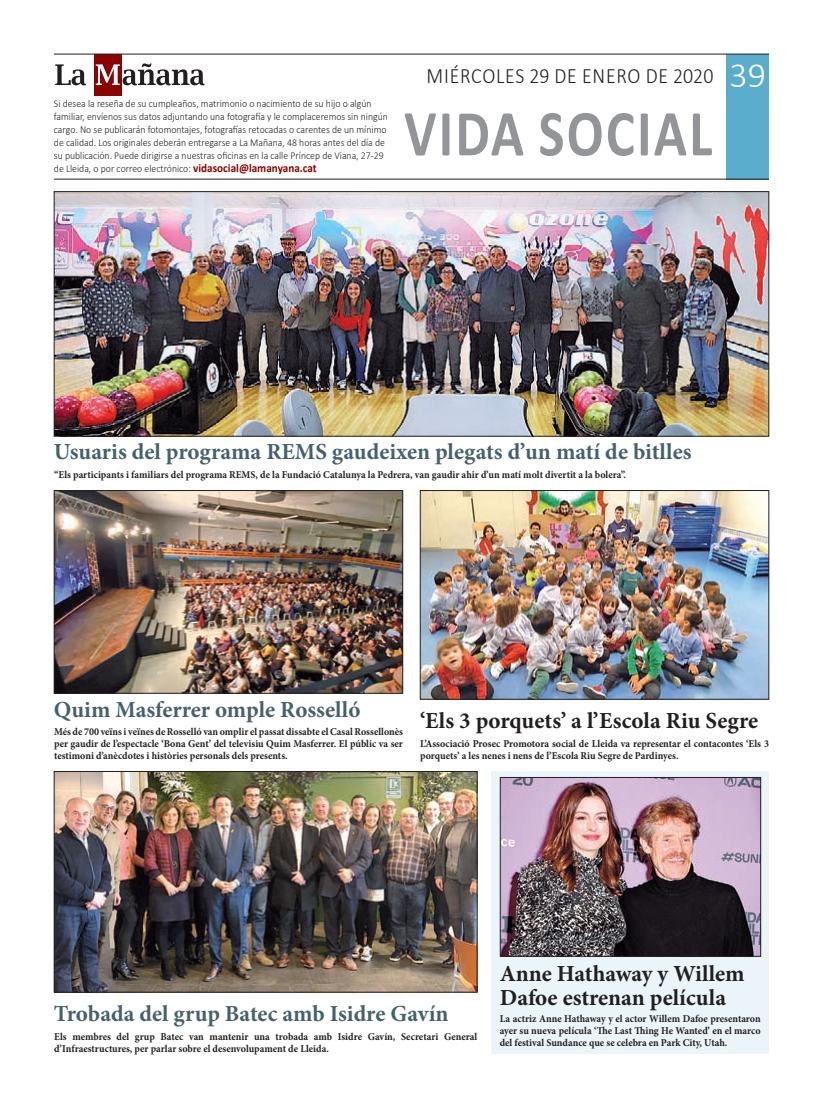
<style>
.page{position:relative;width:823px;height:1106px;background:#fff}
.page>*{position:absolute;margin:0;border:0;box-sizing:border-box;transform-origin:0 0}
.t1{font:700 65.9px "Calibri";letter-spacing:.04em;color:#939598;scale:.83 1}
.t2{font:700 23px "Minion Pro";color:#46616e}
.t3{font:700 23px/24px "Minion Pro";color:#231f20}
.t4{font:300 22px "Calibri";letter-spacing:.04em;color:#231f20;scale:.9 1}
.t5{font:700 10.5px/11.9px "Minion Pro";color:#231f20;text-align:justify;scale:.95 1}
.t6{font:300 10.5px/13px "Calibri";color:#231f20;scale:.93 1}
.s1{font-weight:700;font-size:12px;color:#8b0202}
.s2{font-size:36px;color:#fff}
</style>
<div class="page">
<div style="left:725px;top:54px;width:43px;height:125px;background:#5aadcd"></div>
<div style="left:94px;top:54px;width:27px;height:41px;background:#8b0202"></div>
<svg style="left:96px;top:63px;width:108px;height:22px"></svg>
<svg style="left:55px;top:64px;width:31px;height:21px"></svg>
<hr style="left:54px;top:54px;width:714px;height:1px;background:#231f20">
<hr style="left:54px;top:179px;width:714px;height:1px;background:#231f20">
<div style="left:491px;top:771px;width:277px;height:282px;background:#ebf5f9"></div>
<img style="left:501px;top:779px;width:257px;height:175px">
<div style="left:499px;top:777px;width:261px;height:179px;border:1px solid #231f20"></div>
<img style="left:56px;top:193px;width:710px;height:241px">
<div style="left:54px;top:191px;width:714px;height:245px;border:1px solid #231f20"></div>
<img style="left:56px;top:492px;width:345px;height:199px">
<div style="left:54px;top:490px;width:349px;height:203px;border:1px solid #231f20"></div>
<img style="left:422px;top:492px;width:344px;height:205px">
<div style="left:420px;top:490px;width:348px;height:209px;border:1px solid #231f20"></div>
<img style="left:56px;top:773px;width:419px;height:217px">
<div style="left:54px;top:771px;width:423px;height:221px;border:1px solid #231f20"></div>
<p class="t6" style="left:54px;top:96px;width:360px">Si desea la reseña de su cumpleaños, matrimonio o nacimiento de su hijo o algún familiar, envíenos sus datos adjuntando una fotografía y le complaceremos sin ningún cargo. No se publicarán fotomontajes, fotografías retocadas o carentes de un mínimo de calidad. Los originales deberán entregarse a La Mañana, 48 horas antes del día de su publicación. Puede dirigirse a nuestras oficinas en la calle Príncep de Viana, 27-29 de Lleida, o por correo electrónico: <span class="s1">vidasocial@lamanyana.cat</span></p>
<p class="t4" style="left:426px;top:62px;width:378px">MIÉRCOLES 29 DE ENERO DE 2020 <span class="s2">39</span></p>
<p class="t1" style="left:404px;top:91px;width:372px">VIDA SOCIAL</p>
<p class="t2" style="left:54px;top:435px;width:639px">Usuaris del programa REMS gaudeixen plegats d’un matí de bitlles</p>
<p class="t5" style="left:54px;top:469px;width:603px">“Els participants i familiars del programa REMS, de la Fundació Catalunya la Pedrera, van gaudir ahir d’un matí molt divertit a la bolera”.</p>
<p class="t2" style="left:54px;top:693px;width:308px">Quim Masferrer omple Rosselló</p>
<p class="t3" style="left:420px;top:708px;width:339px">‘Els 3 porquets’ a l’Escola Riu Segre</p>
<p class="t5" style="left:54px;top:726px;width:368px">Més de 700 veïns i veïnes de Rosselló van omplir el passat dissabte el Casal Rossellonès per gaudir de l’espectacle ‘Bona Gent’ del televisiu Quim Masferrer. El públic va ser testimoni d’anècdotes i històries personals dels presents.</p>
<p class="t5" style="left:420px;top:738px;width:368px">L’Associació Prosec Promotora social de Lleida va representar el contacontes ‘Els 3 porquets’ a les nenes i nens de l’Escola Riu Segre de Pardinyes.</p>
<p class="t2" style="left:54px;top:997px;width:396px">Trobada del grup Batec amb Isidre Gavín</p>
<p class="t5" style="left:54px;top:1030px;width:446px">Els membres del grup Batec van mantenir una trobada amb Isidre Gavín, Secretari General d’Infraestructures, per parlar sobre el desenvolupament de Lleida.</p>
<p class="t3" style="left:499px;top:961px;width:246px">Anne Hathaway y Willem<br>Dafoe estrenan película</p>
<p class="t5" style="left:499px;top:1012px;width:276px">La actriz Anne Hathaway y el actor Willem Dafoe presentaron ayer su nueva película ‘The Last Thing He Wanted’ en el marco del festival Sundance que se celebra en Park City, Utah.</p>
</div>
